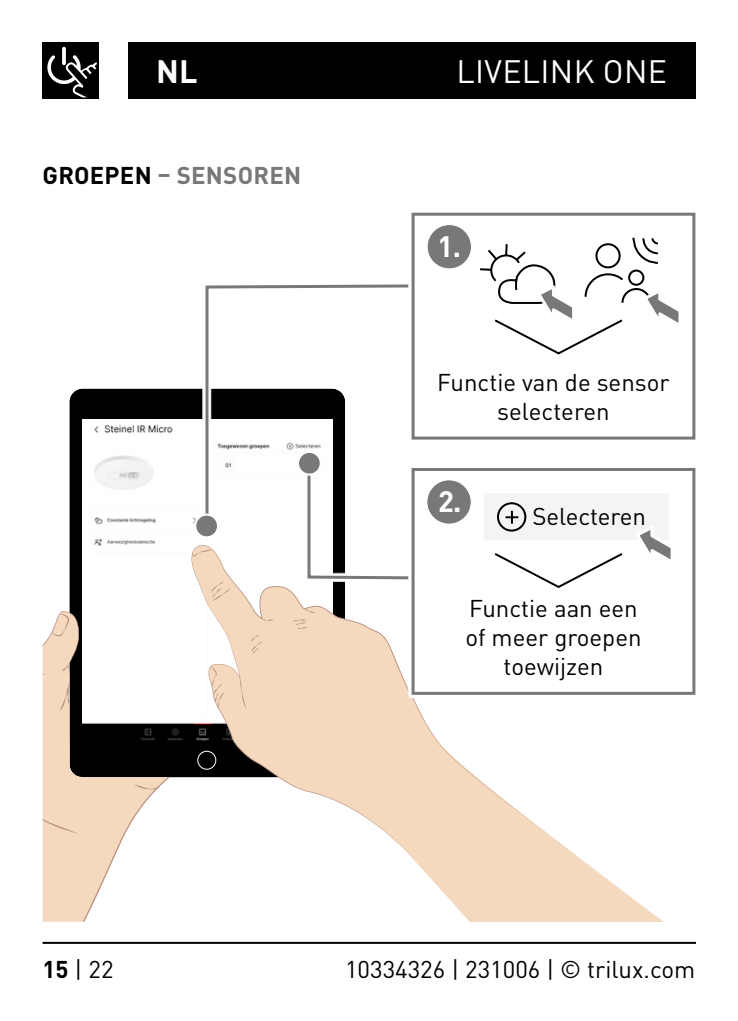
<style>
.page{position:relative;width:738px;height:1021px;background:#fff}
.page>*{position:absolute;margin:0;border:0;box-sizing:border-box;transform-origin:0 0}
.t1{font:32px "DIN Pro";letter-spacing:.01em;color:#fff}
.t2{font:700 32px "DIN Pro";color:#fff}
.t3{font:700 29.2px "DIN Pro";color:#fff}
.t4{font:24px/28.8px "DIN Pro";color:#000;text-align:center}
.t5{font:700 24px "DIN Pro";letter-spacing:.01em;color:#787878}
.s1{color:#000}
.s2{font-weight:700}
</style>
<div class="page">
<div style="left:128px;top:43px;width:566px;height:56px;background:#000"></div>
<hr style="left:43px;top:941px;width:652px;height:2px;background:#000">
<div style="left:43px;top:43px;width:56px;height:56px;background:#000"></div>
<svg style="left:47px;top:47px;width:50px;height:50px"></svg>
<div style="left:69px;top:388px;width:133px;height:390px;background:#000"></div>
<img style="left:82px;top:419px;width:120px;height:326px">
<svg style="left:191px;top:544px;width:471px;height:377px"></svg>
<svg style="left:192px;top:548px;width:19px;height:8px"></svg>
<svg style="left:211px;top:581px;width:19px;height:19px"></svg>
<svg style="left:211px;top:666px;width:13px;height:42px"></svg>
<svg style="left:251px;top:635px;width:11px;height:18px"></svg>
<svg style="left:262px;top:618px;width:11px;height:3px"></svg>
<svg style="left:304px;top:608px;width:11px;height:5px"></svg>
<svg style="left:293px;top:619px;width:13px;height:10px"></svg>
<svg style="left:240px;top:678px;width:6px;height:31px"></svg>
<svg style="left:43px;top:610px;width:137px;height:311px"></svg>
<svg style="left:43px;top:791px;width:35px;height:42px"></svg>
<svg style="left:43px;top:656px;width:1px;height:19px"></svg>
<svg style="left:60px;top:686px;width:10px;height:25px"></svg>
<svg style="left:52px;top:613px;width:18px;height:24px"></svg>
<svg style="left:62px;top:665px;width:6px;height:6px"></svg>
<svg style="left:134px;top:784px;width:26px;height:6px"></svg>
<svg style="left:205px;top:284px;width:203px;height:229px"></svg>
<div style="left:195px;top:514px;width:23px;height:23px;background:#787878;border-radius:50%"></div>
<div style="left:194px;top:513px;width:25px;height:25px;border:2px solid #fff;border-radius:50%"></div>
<div style="left:298px;top:452px;width:22px;height:22px;background:#787878;border-radius:50%"></div>
<div style="left:297px;top:451px;width:24px;height:24px;border:2px solid #fff;border-radius:50%"></div>
<div style="left:408px;top:464px;width:290px;height:234px;background:#fff"></div>
<div style="left:411px;top:468px;width:283px;height:226px;border:3px solid #787878"></div>
<svg style="left:306px;top:458px;width:372px;height:131px"></svg>
<div style="left:411px;top:213px;width:283px;height:226px;border:3px solid #787878"></div>
<div style="left:427px;top:224px;width:44px;height:45px;background:#787878;border-radius:50%"></div>
<div style="left:426px;top:224px;width:45px;height:45px;border:1px solid #fff;border-radius:50%"></div>
<svg style="left:464px;top:236px;width:215px;height:119px"></svg>
<h1 class="t2" style="left:156px;top:47px;width:43px">NL</h1>
<h1 class="t1" style="left:456px;top:47px;width:212px">LIVELINK ONE</h1>
<p class="t5" style="left:43px;top:157px;width:260px"><span class="s1">GROEPEN</span> – SENSOREN</p>
<p class="t3" style="left:437px;top:223px;width:25px">1.</p>
<p class="t4" style="left:437px;top:366px;width:234px">Functie van de sensor selecteren</p>
<p class="t3" style="left:437px;top:478px;width:25px">2.</p>
<p class="t4" style="left:532px;top:500px;width:115px">Selecteren</p>
<p class="t4" style="left:535px;top:500px;width:115px">Selecteren</p>
<p class="t4" style="left:465px;top:592px;width:178px">Functie aan een of meer groepen toewijzen</p>
<p class="t4" style="left:43px;top:953px;width:72px"><span class="s2">15</span> | 22</p>
<p class="t4" style="left:345px;top:953px;width:351px">10334326 | 231006 | © trilux.com</p>
</div>
